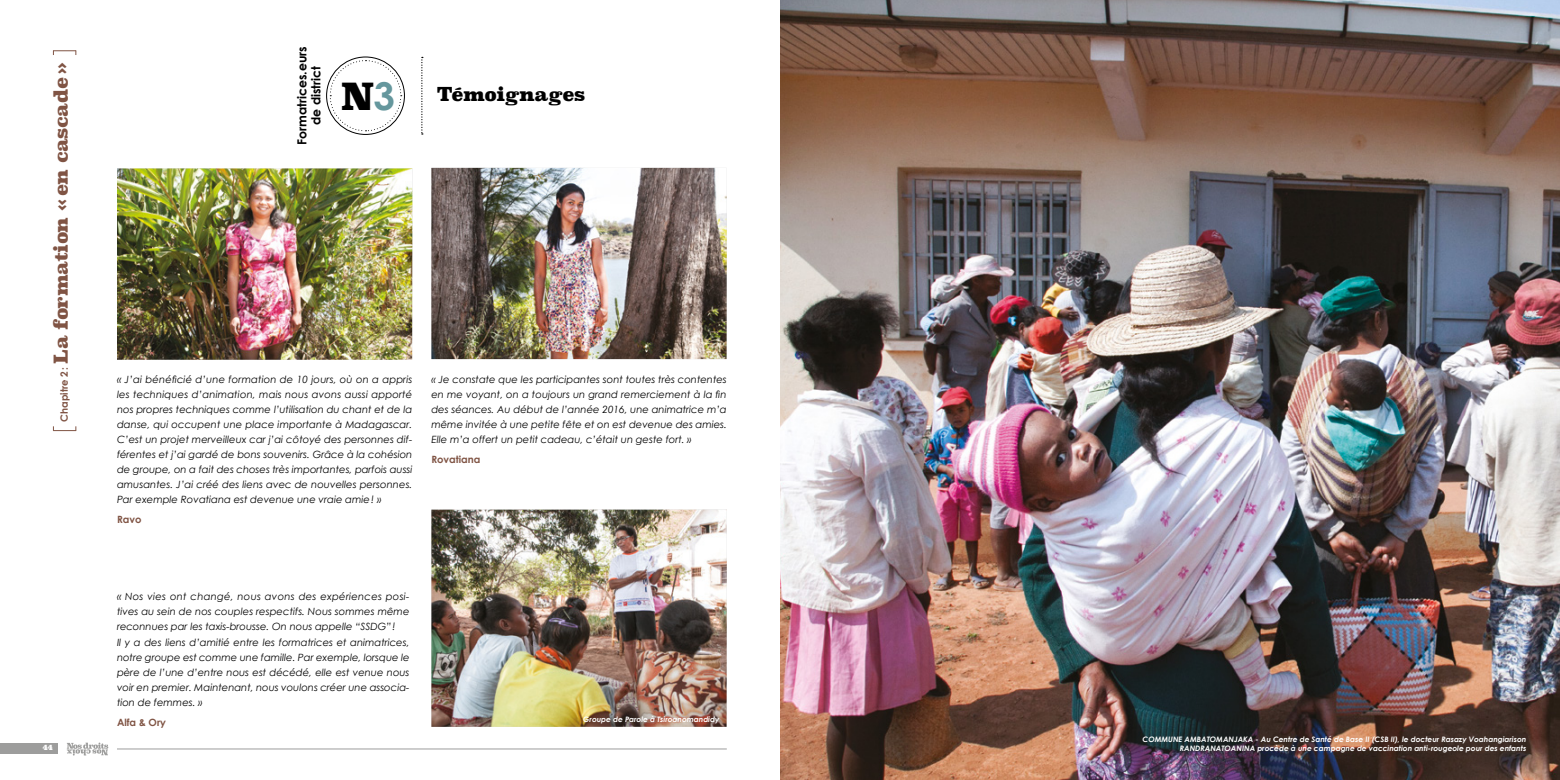
<style>
.page{position:relative;width:1560px;height:780px;background:#fff}
.page>*{position:absolute;margin:0;border:0;box-sizing:border-box;transform-origin:0 0}
.t1{font:900 18.75px "Superclarendon";letter-spacing:-.03em;color:#805444}
.t2{font:900 18.75px "Superclarendon";letter-spacing:-.03em;color:#000}
.t3{font:700 12.5px/13.8px "Century Gothic";color:#000;text-align:center}
.t4{font:italic 10px/15px "Century Gothic";color:#000;text-align:justify}
.t5{font:700 10px "Century Gothic";color:#805444}
.t6{font:italic 700 7.5px/9px "Century Gothic";color:#fff;text-align:right}
.t7{font:900 7.5px "Superclarendon";color:#fff}
.s1{font-family:"Century Gothic";font-weight:700;font-size:10px}
.s2{font-size:36.38px}
.s3{font-family:"Century Gothic";font-weight:700;font-size:38.38px;color:#65979d}
</style>
<div class="page">
<hr style="left:117px;top:748px;width:609px;height:1px;background:#9d9d9c">
<div style="left:0;top:742px;width:58px;height:11px;background:#9d9d9c"></div>
<svg style="left:67px;top:742px;width:41px;height:13px"></svg>
<img style="left:117px;top:168px;width:295px;height:192px">
<img style="left:431px;top:168px;width:295px;height:191px">
<img style="left:431px;top:509px;width:295px;height:217px">
<div style="left:326px;top:57px;width:78px;height:78px;border:1px solid #000;border-radius:50%"></div>
<svg style="left:329px;top:60px;width:73px;height:72px"></svg>
<img style="left:780px;top:0;width:779px;height:780px">
<svg style="left:421px;top:57px;width:2px;height:78px"></svg>
<svg style="left:53px;top:50px;width:24px;height:5px"></svg>
<svg style="left:53px;top:426px;width:24px;height:5px"></svg>
<h1 class="t1" style="left:48px;top:421px;width:361px;rotate:-90deg"><span class="s1">Chapitre 2:</span> La formation « en cascade »</h1>
<p class="t3" style="left:295px;top:145px;width:100px;rotate:-90deg">Formatrices.eurs de district</p>
<h1 class="t2" style="left:341px;top:82px;width:246px"><span class="s2">N</span><span class="s3">3</span> Témoignages</h1>
<p class="t4" style="left:117px;top:372px;width:297px">« J’ai bénéficié d’une formation de 10 jours, où on a appris les techniques d’animation, mais nous avons aussi apporté nos propres techniques comme l’utilisation du chant et de la danse, qui occupent une place importante à Madagascar.<br>C’est un projet merveilleux car j’ai côtoyé des personnes dif&shy;férentes et j’ai gardé de bons souvenirs. Grâce à la cohésion de groupe, on a fait des choses très importantes, parfois aussi amusantes. J’ai créé des liens avec de nouvelles personnes.<br>Par exemple Rovatiana est devenue une vraie amie! »</p>
<p class="t5" style="left:117px;top:513px;width:26px">Ravo</p>
<p class="t4" style="left:431px;top:372px;width:297px">« Je constate que les participantes sont toutes très contentes en me voyant, on a toujours un grand remerciement à la fin des séances. Au début de l’année 2016, une animatrice m’a même invitée à une petite fête et on est devenue des amies.<br>Elle m’a offert un petit cadeau, c’était un geste fort. »</p>
<p class="t5" style="left:431px;top:453px;width:51px">Rovatiana</p>
<p class="t4" style="left:117px;top:589px;width:294px;text-align:left">« Nos vies ont changé, nous avons des expériences posi&shy;tives au sein de nos couples respectifs. Nous sommes même reconnues par les taxis-brousse. On nous appelle “SSDG” !<br>Il y a des liens d’amitié entre les formatrices et animatrices, notre groupe est comme une famille. Par exemple, lorsque le père de l’une d’entre nous est décédé, elle est venue nous voir en premier. Maintenant, nous voulons créer une associa&shy;tion de femmes. »</p>
<p class="t5" style="left:117px;top:715px;width:51px">Alfa &amp; Ory</p>
<p class="t6" style="left:583px;top:714px;width:138px">Groupe de Parole à Tsiroanomandidy</p>
<p class="t6" style="left:1142px;top:734px;width:385px">COMMUNE AMBATOMANJAKA - Au Centre de Santé de Base II (CSB II), le docteur Rasazy Voahangiarison<br>RANDRANATOANINA procède à une campagne de vaccination anti-rougeole pour des enfants</p>
<p class="t7" style="left:42px;top:742px;width:12px">44</p>
<p class="t7" style="left:1510px;top:742px;width:12px">45</p>
</div>
